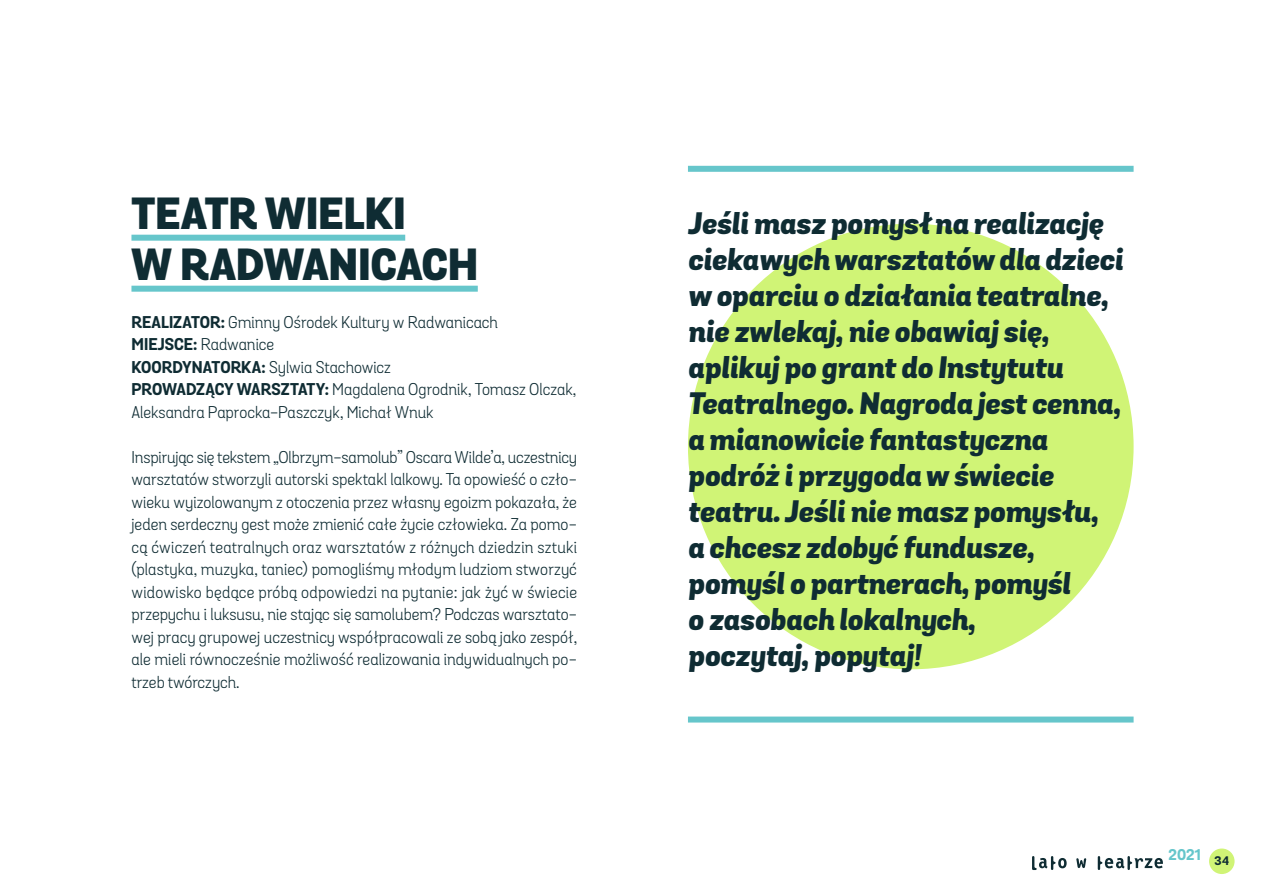
<style>
.page{position:relative;width:1263px;height:893px;background:#fff}
.page>*{position:absolute;margin:0;border:0;box-sizing:border-box;transform-origin:0 0}
.TYTUL_SPEKTAKLU{font:800 43.5px "Grota Sans Alt";letter-spacing:.005em;color:#0f2c33}
.CYTATY{font:italic 800 30px/36px "Grota Sans";color:#0f2c33}
.tekst{font:16.5px/22.5px "Grota Sans Alt";color:#0f2c33;text-align:justify}
.tekst_chorągiewka{font:16.5px/22.5px "Grota Sans Alt";color:#0f2c33}
.t1{font:700 15px "Grota Sans Alt";color:#66c6cb}
.s1{font-weight:700}
</style>
<div class="page">
<div style="left:688px;top:224px;width:445px;height:445px;background:#d0f476;border-radius:50%"></div>
<div style="left:688px;top:716px;width:445px;height:6px;background:#66c6cb"></div>
<div style="left:688px;top:166px;width:445px;height:6px;background:#66c6cb"></div>
<svg style="left:1032px;top:856px;width:35px;height:14px"></svg>
<svg style="left:1098px;top:856px;width:65px;height:14px"></svg>
<svg style="left:1076px;top:858px;width:10px;height:10px"></svg>
<div style="left:1209px;top:848px;width:25px;height:26px;background:#d0f476;border-radius:50%"></div>
<div style="left:131px;top:235px;width:274px;height:6px;background:#66c6cb"></div>
<div style="left:131px;top:286px;width:347px;height:6px;background:#66c6cb"></div>
<p class="TYTUL_SPEKTAKLU" style="left:131px;top:186px;width:276px">TEATR WIELKI</p>
<p class="TYTUL_SPEKTAKLU" style="left:131px;top:237px;width:348px">W RADWANICACH</p>
<p class="tekst_chorągiewka" style="left:131px;top:311px;width:368px"><span class="s1">REALIZATOR:</span> Gminny Ośrodek Kultury w Radwanicach</p>
<p class="tekst_chorągiewka" style="left:131px;top:333px;width:144px"><span class="s1">MIEJSCE:</span> Radwanice</p>
<p class="tekst_chorągiewka" style="left:131px;top:356px;width:261px"><span class="s1">KOORDYNATORKA:</span> Sylwia Stachowicz</p>
<p class="tekst_chorągiewka" style="left:131px;top:378px;width:446px"><span class="s1">PROWADZĄCY WARSZTATY:</span> Magdalena Ogrodnik, Tomasz Olczak,<br>Aleksandra Paprocka-Paszczyk, Michał Wnuk</p>
<p class="tekst" style="left:131px;top:446px;width:447px">Inspirując się tekstem „Olbrzym-samolub” Oscara Wilde’a, uczestnicy warsztatów stworzyli autorski spektakl lalkowy. Ta opowieść o czło&shy;wieku wyizolowanym z otoczenia przez własny egoizm pokazała, że jeden serdeczny gest może zmienić całe życie człowieka. Za pomo&shy;cą ćwiczeń teatralnych oraz warsztatów z różnych dziedzin sztuki (plastyka, muzyka, taniec) pomogliśmy młodym ludziom stworzyć widowisko będące próbą odpowiedzi na pytanie: jak żyć w świecie przepychu i luksusu, nie stając się samolubem? Podczas warsztato&shy;wej pracy grupowej uczestnicy współpracowali ze sobą jako zespół, ale mieli równocześnie możliwość realizowania indywidualnych po&shy;trzeb twórczych.</p>
<p class="CYTATY" style="left:688px;top:208px;width:436px">Jeśli masz pomysł na realizację ciekawych warsztatów dla dzieci w oparciu o działania teatralne, nie zwlekaj, nie obawiaj się, aplikuj po grant do Instytutu<br>Teatralnego. Nagroda jest cenna, a mianowicie fantastyczna podróż i przygoda w świecie teatru. Jeśli nie masz pomysłu,<br>a chcesz zdobyć fundusze, pomyśl o partnerach, pomyśl<br>o zasobach lokalnych,<br>poczytaj, popytaj!</p>
<p class="t1" style="left:1168px;top:845px;width:62px">2021 <sub>34</sub></p>
</div>
